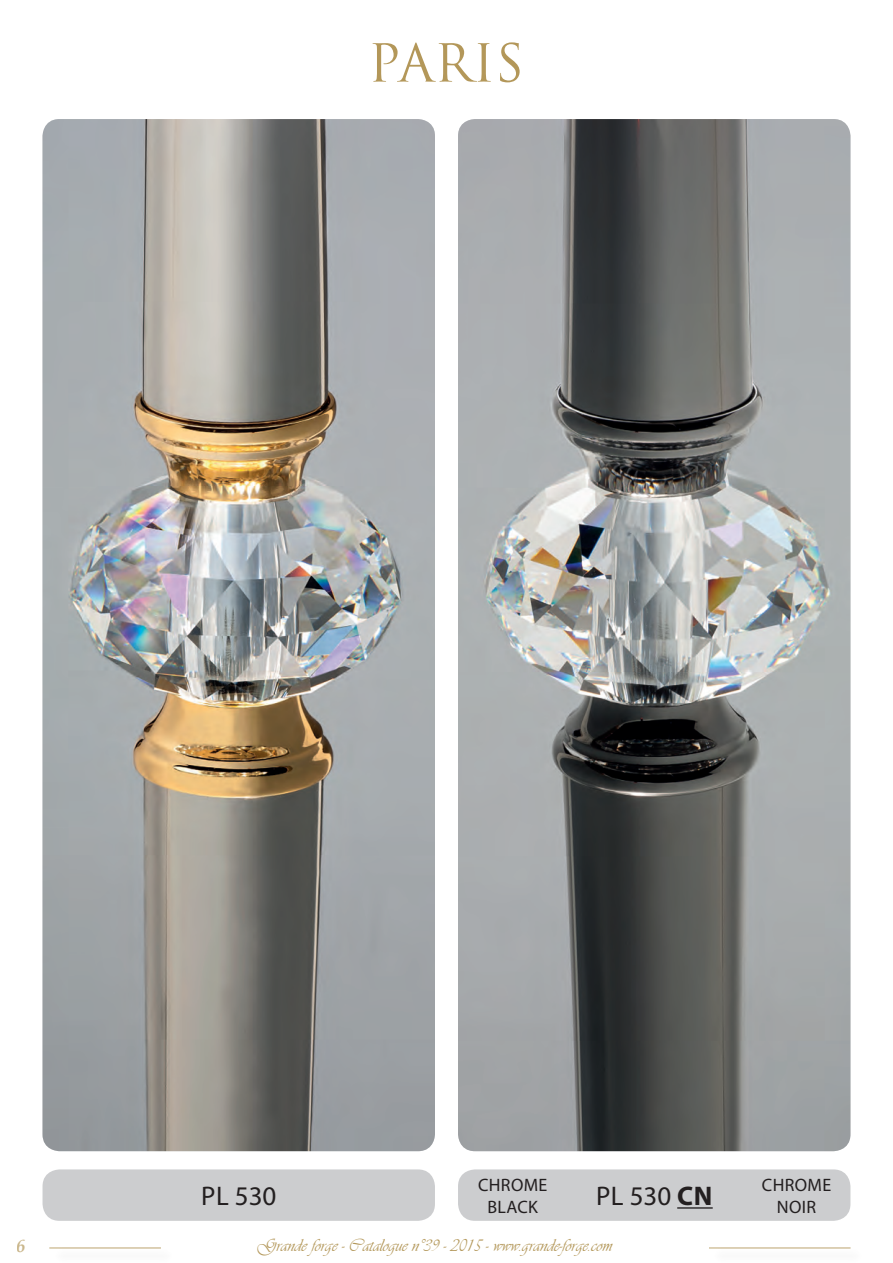
<style>
.page{position:relative;width:893px;height:1263px;background:#fff}
.page>*{position:absolute;margin:0;border:0;box-sizing:border-box;transform-origin:0 0}
.Normal_e{font:51px "Trajan Pro";color:#b39759}
.t1{font:27px "Myriad Pro";color:#231f20}
.t2{font:18px "Vivaldii";color:#b39759}
.t3{font:18px/21.6px "Myriad Pro";letter-spacing:.02em;color:#231f20;text-align:center}
.t4{font:italic 700 18px "Palatino Linotype";color:#b39759}
.s1{font-weight:700}
</style>
<div class="page">
<div style="left:707px;top:1246px;width:158px;height:17px;background:#231f20;opacity:.39"></div>
<hr style="left:708px;top:1247px;width:143px;height:1px;background:#b39759">
<div style="left:161px;top:1232px;width:547px;height:28px;background:#fff"></div>
<div style="left:48px;top:1246px;width:128px;height:17px;background:#231f20;opacity:.39"></div>
<hr style="left:49px;top:1247px;width:112px;height:1px;background:#b39759">
<div style="left:458px;top:1169px;width:392px;height:52px;background:#c7c8ca;border-radius:17px"></div>
<hr style="left:677px;top:1207px;width:36px;height:1px;background:#231f20">
<img style="left:458px;top:119px;width:392px;height:1032px">
<img style="left:43px;top:119px;width:392px;height:1032px">
<div style="left:43px;top:1169px;width:392px;height:52px;background:#c7c8ca;border-radius:17px"></div>
<p class="Normal_e" style="left:368px;top:31px;width:158px">PARIS</p>
<p class="t3" style="left:478px;top:1174px;width:71px">CHROME<br>BLACK</p>
<p class="t1" style="left:201px;top:1179px;width:77px">PL 530</p>
<p class="t1" style="left:596px;top:1179px;width:118px">PL 530 <span class="s1">CN</span></p>
<p class="t4" style="left:17px;top:1233px;width:11px">6</p>
<p class="t2" style="left:257px;top:1235px;width:356px">Grande forge - Catalogue n°39 - 2015 - www.grande-forge.com</p>
<p class="t3" style="left:762px;top:1174px;width:71px">CHROME<br>NOIR</p>
</div>
